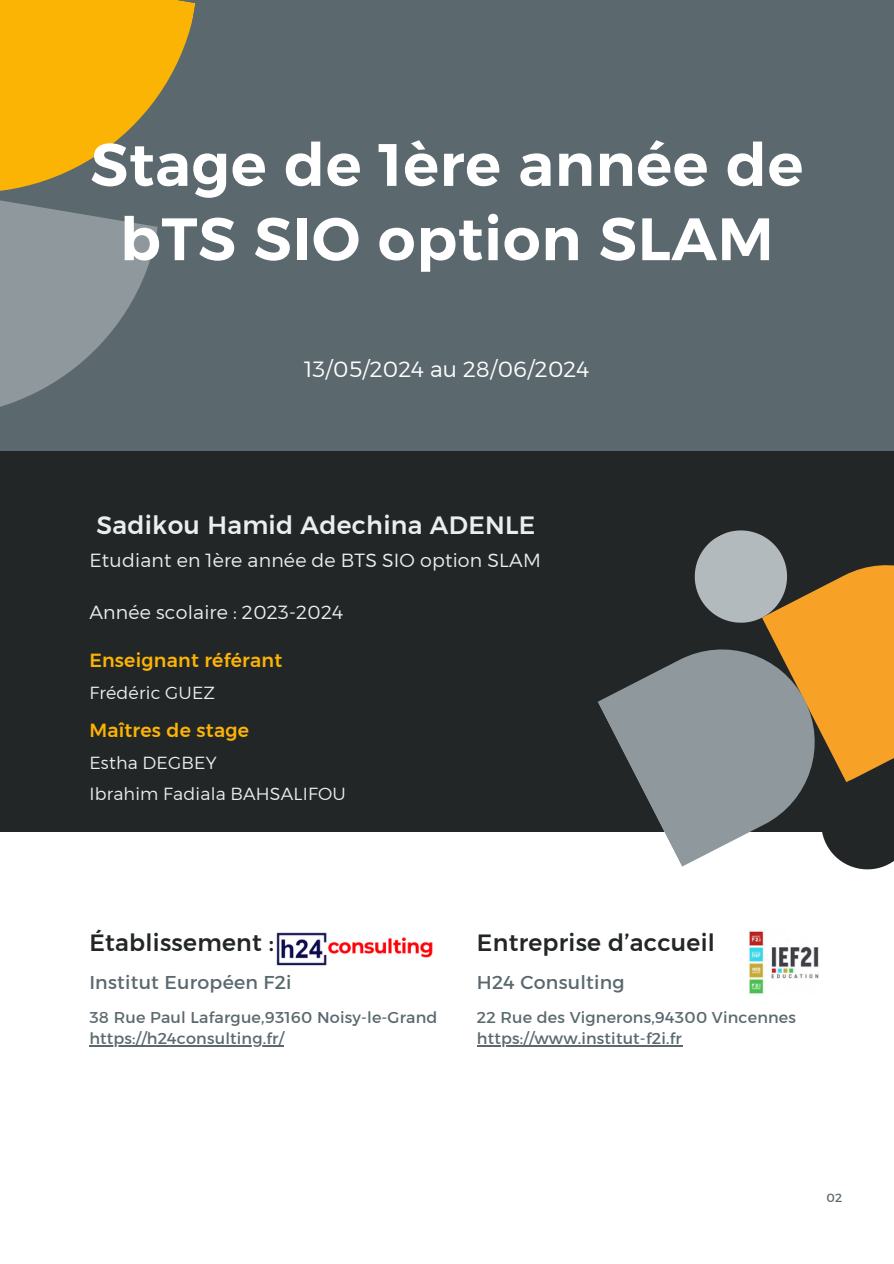
<style>
.page{position:relative;width:894px;height:1264px;background:#fff}
.page>*{position:absolute;margin:0;border:0;box-sizing:border-box;transform-origin:0 0}
.t1{font:700 59.7px/74.2px "Kief Montaser Semi";letter-spacing:.01em;color:#fff;text-align:center}
.t2{font:24.9px "Kief Montaser Medium";letter-spacing:.01em;color:#ecedee}
.t3{font:23.4px "Kief Montaser Medium";letter-spacing:.01em;color:#222627}
.t4{font:21.9px "Kief Montaser Light";letter-spacing:.01em;color:#fff}
.t5{font:18.9px "Kief Montaser Light";letter-spacing:.01em;color:#ecedee}
.t6{font:18.9px "Kief Montaser Medium";letter-spacing:.01em;color:#fcb404}
.t7{font:18.9px "Kief Montaser Regular";letter-spacing:.01em;color:#5b696f}
.t8{font:17.4px "Kief Montaser Light";letter-spacing:.01em;color:#ecedee}
.t9{font:15.9px "Kief Montaser Regular";letter-spacing:.01em;color:#5b696f}
.t10{font:12px "Kief Montaser Regular";color:#5b696f}
</style>
<div class="page">
<div style="left:0;top:451px;width:893px;height:381px;background:#222627"></div>
<div style="left:0;top:0;width:893px;height:451px;background:#5b696f"></div>
<svg style="left:0;top:0;width:195px;height:407px"></svg>
<svg style="left:598px;top:660px;width:80px;height:198px;fill:#8f999d"></svg>
<svg style="left:678px;top:530px;width:215px;height:340px"></svg>
<img style="left:276px;top:932px;width:157px;height:34px">
<img style="left:748px;top:931px;width:71px;height:63px">
<hr style="left:89px;top:1045px;width:195px;height:1px;background:#5b696f">
<hr style="left:477px;top:1045px;width:205px;height:1px;background:#5b696f">
<p class="t1" style="left:90px;top:127px;width:714px">Stage de 1ère année de bTS SIO option SLAM</p>
<h2 class="t4" style="left:304px;top:356px;width:286px">13/05/2024 au 28/06/2024</h2>
<h5 class="t2" style="left:96px;top:509px;width:440px">Sadikou Hamid Adechina ADENLE</h5>
<h5 class="t5" style="left:89px;top:549px;width:453px">Etudiant en 1ère année de BTS SIO option SLAM</h5>
<h5 class="t5" style="left:89px;top:600px;width:255px">Année scolaire : 2023-2024</h5>
<h1 class="t6" style="left:89px;top:648px;width:194px">Enseignant référant</h1>
<h3 class="t8" style="left:89px;top:682px;width:127px">Frédéric GUEZ</h3>
<p class="t6" style="left:89px;top:718px;width:161px">Maîtres de stage</p>
<h2 class="t8" style="left:89px;top:752px;width:129px">Estha DEGBEY</h2>
<p class="t8" style="left:89px;top:783px;width:258px">Ibrahim Fadiala BAHSALIFOU</p>
<p class="t3" style="left:89px;top:928px;width:186px">Établissement :</p>
<p class="t3" style="left:477px;top:928px;width:239px">Entreprise d’accueil</p>
<h2 class="t7" style="left:89px;top:970px;width:203px">Institut Européen F2i</h2>
<h5 class="t7" style="left:477px;top:970px;width:149px">H24 Consulting</h5>
<h4 class="t9" style="left:89px;top:1007px;width:349px">38 Rue Paul Lafargue,93160 Noisy-le-Grand</h4>
<h5 class="t9" style="left:89px;top:1028px;width:196px">https://h24consulting.fr/</h5>
<h4 class="t9" style="left:477px;top:1007px;width:320px">22 Rue des Vignerons,94300 Vincennes</h4>
<h5 class="t9" style="left:477px;top:1028px;width:206px">https://www.institut-f2i.fr</h5>
<h5 class="t10" style="left:826px;top:1190px;width:17px">02</h5>
</div>
